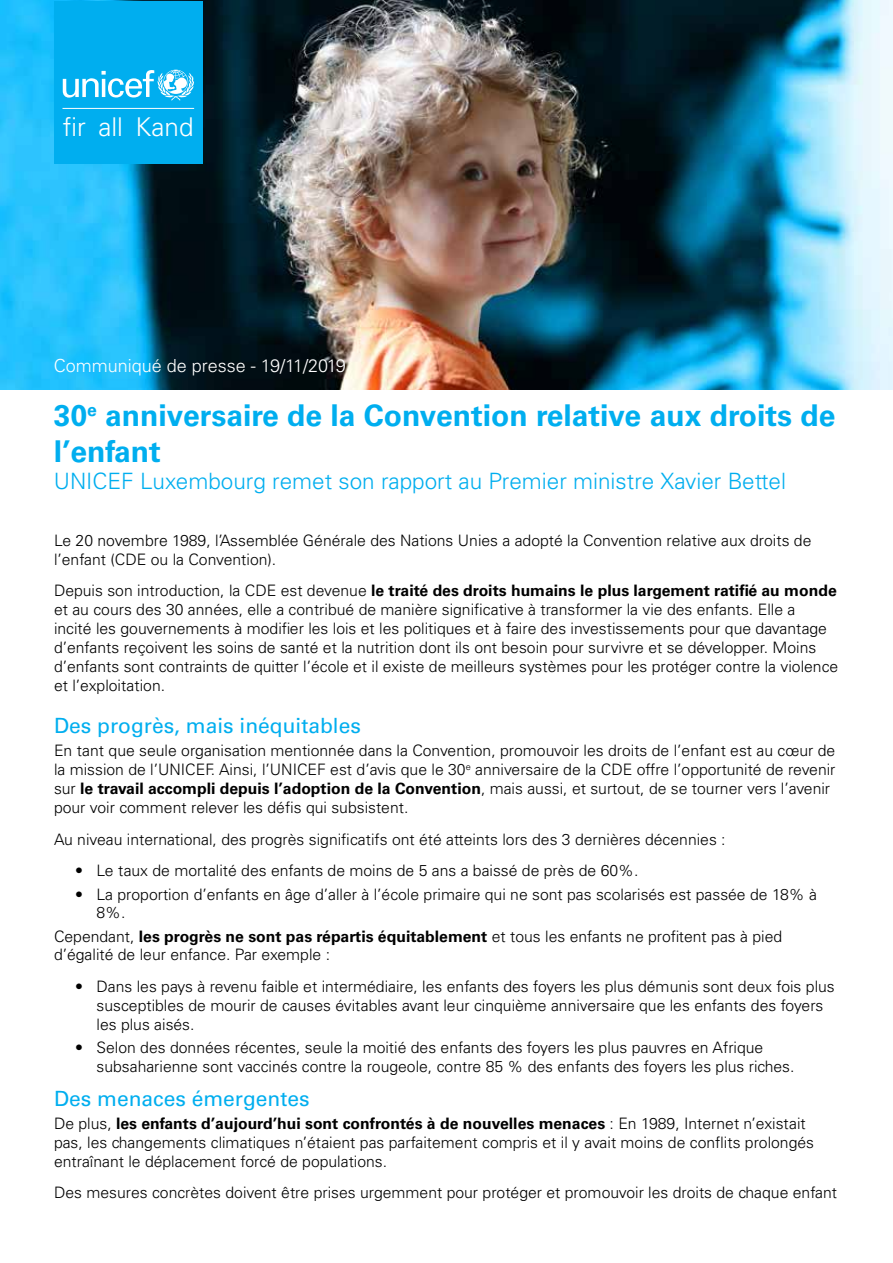
<style>
.page{position:relative;width:893px;height:1263px;background:#fff}
.page>*{position:absolute;margin:0;border:0;box-sizing:border-box;transform-origin:0 0}
.t1{font:700 30px/36px "Univers LT Std";color:#00aeef}
.t2{font:300 25.95px "Univers LT Std";color:#fff}
.t3{font:300 22.5px "Univers LT Std";color:#00aeef}
.t4{font:21px "Univers LT Std";color:#00aeef}
.t5{font:300 18px "Univers LT Std";color:#fff}
.t6{font:300 15.75px/18.9px "Univers LT Std";color:#000}
.s1{font-weight:700}
</style>
<div class="page">
<img style="left:0;top:0;width:893px;height:390px">
<div style="left:54px;top:1px;width:149px;height:163px;background:#00aeef"></div>
<svg style="left:63px;top:70px;width:131px;height:30px"></svg>
<hr style="left:63px;top:108px;width:131px;height:1px;background:#fff">
<h2 class="t2" style="left:63px;top:111px;width:132px">fir all Kand</h2>
<p class="t5" style="left:54px;top:354px;width:293px">Communiqué de presse - 19/11/2019</p>
<h1 class="t1" style="left:54px;top:398px;width:783px">30<sup>e</sup> anniversaire de la Convention relative aux droits de l’enfant</h1>
<h3 class="t3" style="left:54px;top:468px;width:734px">UNICEF Luxembourg remet son rapport au Premier ministre Xavier Bettel</h3>
<p class="t6" style="left:54px;top:531px;width:759px">Le 20 novembre 1989, l’Assemblée Générale des Nations Unies a adopté la Convention relative aux droits de l’enfant (CDE ou la Convention).</p>
<p class="t6" style="left:54px;top:581px;width:786px">Depuis son introduction, la CDE est devenue <span class="s1">le traité des droits humains le plus largement ratifié au monde </span>et au cours des 30 années, elle a contribué de manière significative à transformer la vie des enfants. Elle a<br>incité les gouvernements à modifier les lois et les politiques et à faire des investissements pour que davantage d’enfants reçoivent les soins de santé et la nutrition dont ils ont besoin pour survivre et se développer. Moins d’enfants sont contraints de quitter l’école et il existe de meilleurs systèmes pour les protéger contre la violence et l’exploitation.</p>
<h3 class="t4" style="left:54px;top:713px;width:308px">Des progrès, mais inéquitables</h3>
<p class="t6" style="left:54px;top:741px;width:783px">En tant que seule organisation mentionnée dans la Convention, promouvoir les droits de l’enfant est au cœur de la mission de l’UNICEF. Ainsi, l’UNICEF est d’avis que le 30<sup>e</sup> anniversaire de la CDE offre l’opportunité de revenir sur <span class="s1">le travail accompli depuis l’adoption de la Convention</span>, mais aussi, et surtout, de se tourner vers l’avenir pour voir comment relever les défis qui subsistent.</p>
<p class="t6" style="left:54px;top:830px;width:673px">Au niveau international, des progrès significatifs ont été atteints lors des 3 dernières décennies :</p>
<p class="t6" style="left:75px;top:861px;width:565px">• Le taux de mortalité des enfants de moins de 5 ans a baissé de près de 60%.</p>
<p class="t6" style="left:97px;top:884px;width:722px;text-indent:-21px">• La proportion d’enfants en âge d’aller à l’école primaire qui ne sont pas scolarisés est passée de 18% à<br>8%.</p>
<p class="t6" style="left:54px;top:926px;width:730px">Cependant, <span class="s1">les progrès ne sont pas répartis équitablement</span> et tous les enfants ne profitent pas à pied d’égalité de leur enfance. Par exemple :</p>
<p class="t6" style="left:97px;top:977px;width:740px;text-indent:-21px">• Dans les pays à revenu faible et intermédiaire, les enfants des foyers les plus démunis sont deux fois plus susceptibles de mourir de causes évitables avant leur cinquième anniversaire que les enfants des foyers les plus aisés.</p>
<p class="t6" style="left:97px;top:1038px;width:699px;text-indent:-21px">• Selon des données récentes, seule la moitié des enfants des foyers les plus pauvres en Afrique subsaharienne sont vaccinés contre la rougeole, contre 85 % des enfants des foyers les plus riches.</p>
<h3 class="t4" style="left:54px;top:1086px;width:257px">Des menaces émergentes</h3>
<p class="t6" style="left:54px;top:1114px;width:762px">De plus, <span class="s1">les enfants d’aujourd’hui sont confrontés à de nouvelles menaces</span> : En 1989, Internet n’existait pas, les changements climatiques n’étaient pas parfaitement compris et il y avait moins de conflits prolongés entraînant le déplacement forcé de populations.</p>
<p class="t6" style="left:54px;top:1183px;width:785px">Des mesures concrètes doivent être prises urgemment pour protéger et promouvoir les droits de chaque enfant</p>
</div>
